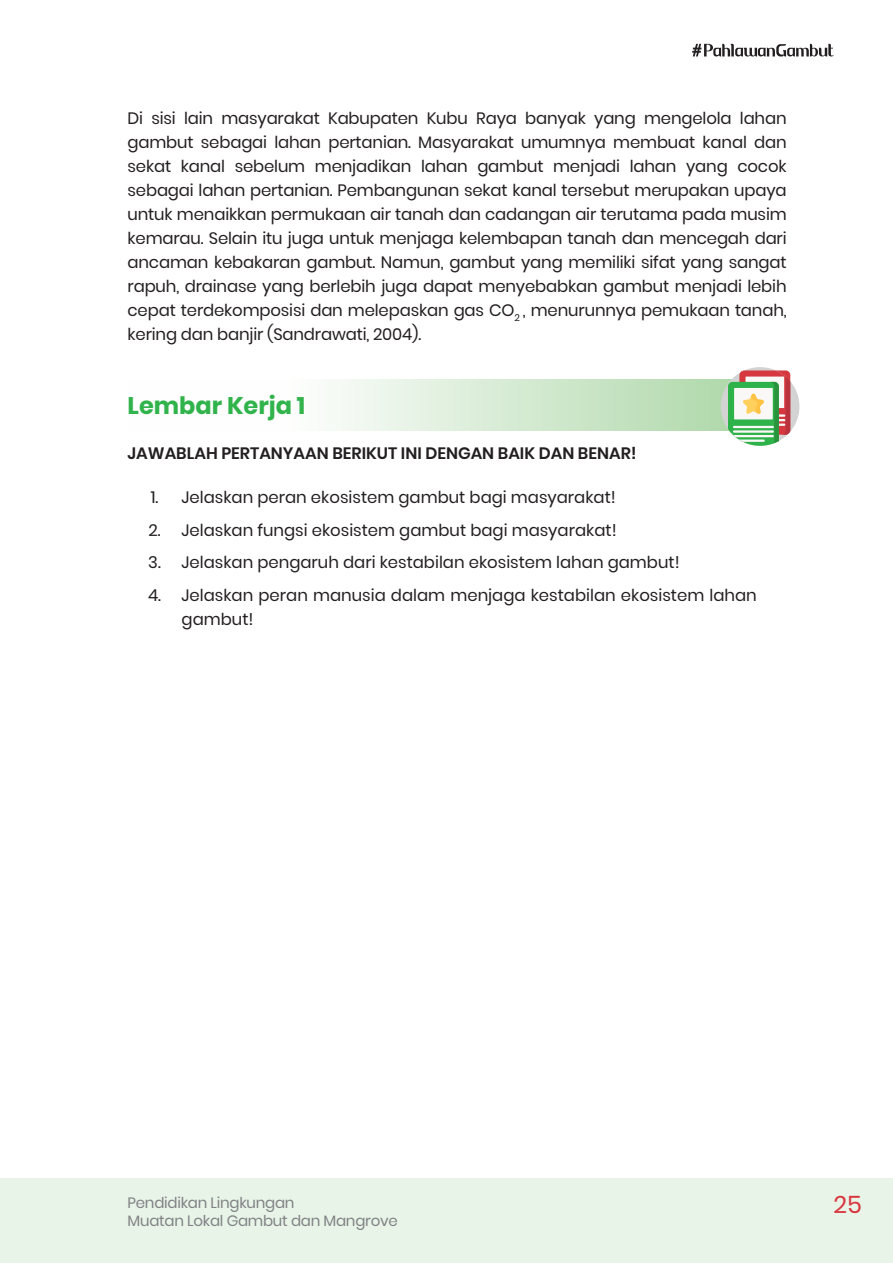
<style>
.page{position:relative;width:893px;height:1263px;background:#fff}
.page>*{position:absolute;margin:0;border:0;box-sizing:border-box;transform-origin:0 0}
.t1{font:700 24px "Poppins";color:#31b34b}
.t2{font:24px "Poppins";color:#d9363f}
.t3{font:16.5px/24px "Poppins";color:#231f20}
.t4{font:600 16.5px "Poppins";color:#231f20}
.t5{font:15px/18px "Poppins";letter-spacing:-.015em;color:#808285}
</style>
<div class="page">
<svg style="left:692px;top:44px;width:142px;height:13px"></svg>
<div style="left:128px;top:379px;width:659px;height:52px;background:linear-gradient(to right,#fff,#add7a8)"></div>
<div style="left:721px;top:367px;width:78px;height:79px;background:#d3d3d3;border-radius:50%"></div>
<svg style="left:739px;top:370px;width:51px;height:65px"></svg>
<svg style="left:745px;top:377px;width:39px;height:31px"></svg>
<svg style="left:728px;top:382px;width:51px;height:64px"></svg>
<svg style="left:770px;top:370px;width:20px;height:76px"></svg>
<div style="left:734px;top:388px;width:39px;height:31px;background:#faf7f7"></div>
<hr style="left:733px;top:426px;width:41px;height:2px;background:#faf7f7">
<hr style="left:733px;top:430px;width:41px;height:3px;background:#faf7f7">
<hr style="left:733px;top:435px;width:41px;height:2px;background:#faf7f7">
<hr style="left:733px;top:439px;width:32px;height:3px;background:#faf7f7">
<svg style="left:743px;top:393px;width:21px;height:21px"></svg>
<div style="left:0;top:1178px;width:893px;height:85px;background:#e9f4e8"></div>
<p class="t3" style="left:128px;top:106px;width:661px;text-align:justify">Di sisi lain masyarakat Kabupaten Kubu Raya banyak yang mengelola lahan gambut sebagai lahan pertanian. Masyarakat umumnya membuat kanal dan sekat kanal sebelum menjadikan lahan gambut menjadi lahan yang cocok sebagai lahan pertanian. Pembangunan sekat kanal tersebut merupakan upaya untuk menaikkan permukaan air tanah dan cadangan air terutama pada musim kemarau. Selain itu juga untuk menjaga kelembapan tanah dan mencegah dari ancaman kebakaran gambut. Namun, gambut yang memiliki sifat yang sangat rapuh, drainase yang berlebih juga dapat menyebabkan gambut menjadi lebih cepat terdekomposisi dan melepaskan gas CO<sub>2</sub> , menurunnya pemukaan tanah, kering dan banjir (Sandrawati, 2004).</p>
<h1 class="t1" style="left:128px;top:391px;width:179px">Lembar Kerja 1</h1>
<p class="t4" style="left:128px;top:443px;width:511px">JAWABLAH PERTANYAAN BERIKUT INI DENGAN BAIK DAN BENAR!</p>
<p class="t3" style="left:151px;top:486px;width:466px">1. Jelaskan peran ekosistem gambut bagi masyarakat!</p>
<p class="t3" style="left:148px;top:518px;width:470px">2. Jelaskan fungsi ekosistem gambut bagi masyarakat!</p>
<p class="t3" style="left:148px;top:551px;width:533px">3. Jelaskan pengaruh dari kestabilan ekosistem lahan gambut!</p>
<p class="t3" style="left:182px;top:583px;width:577px;text-indent:-34px">4. Jelaskan peran manusia dalam menjaga kestabilan ekosistem lahan gambut!</p>
<p class="t5" style="left:128px;top:1194px;width:272px">Pendidikan Lingkungan<br>Muatan Lokal Gambut dan Mangrove</p>
<h1 class="t2" style="left:834px;top:1191px;width:30px">25</h1>
</div>
